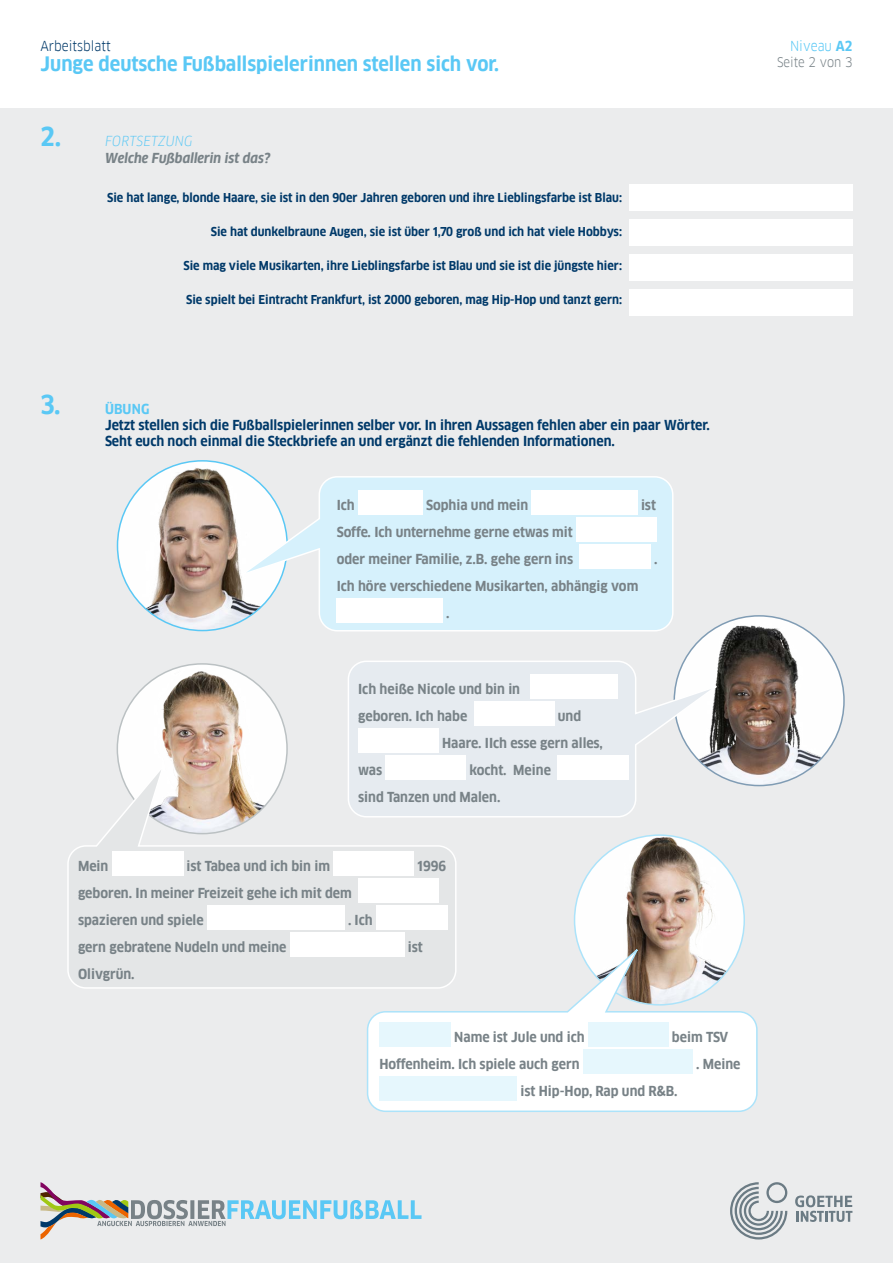
<style>
.page{position:relative;width:893px;height:1263px;background:#fff}
.page>*{position:absolute;margin:0;border:0;box-sizing:border-box;transform-origin:0 0}
.t1{font:700 19.5px "Goethe FF Clan";color:#5ac8f5}
.t2{font:700 13.5px/27px "Goethe FF Clan";color:#788287}
.t3{font:700 13.5px/16.2px "Goethe FF Clan";color:#003969}
.t4{font:italic 700 13.5px/16.2px "Goethe FF Clan";color:#788287}
.t5{font:13.5px "Goethe FF Clan";color:#003969}
.t6{font:13.5px "Goethe FF Clan";color:#5ac8f5}
.t7{font:12.9px "Goethe FF Clan";color:#788287}
.t8{font:700 12px "Goethe FF Clan";color:#003969}
.s1{font-style:normal;font-size:25.5px;color:#5ac8f5}
.s2{font-weight:400;color:#5ac8f5}
.s3{font-size:25.5px;color:#5ac8f5}
.s4{color:#5ac8f5}
.s5{font-weight:700}
</style>
<div class="page">
<div style="left:0;top:108px;width:893px;height:1155px;background:#ebeced"></div>
<svg style="left:730px;top:1182px;width:57px;height:57px"></svg>
<svg style="left:795px;top:1195px;width:57px;height:27px"></svg>
<svg style="left:40px;top:1182px;width:382px;height:57px"></svg>
<img style="left:574px;top:835px;width:170px;height:170px;border-radius:85px">
<img style="left:117px;top:664px;width:170px;height:170px;border-radius:85px">
<img style="left:674px;top:616px;width:170px;height:169px;border-radius:85px">
<img style="left:117px;top:461px;width:170px;height:169px;border-radius:85px">
<svg style="left:233px;top:475px;width:440px;height:156px;background:#dbf0f8"></svg>
<div style="left:629px;top:185px;width:223px;height:26px;background:#fff"></div>
<div style="left:629px;top:219px;width:223px;height:27px;background:#fff"></div>
<div style="left:629px;top:254px;width:223px;height:26px;background:#fff"></div>
<div style="left:629px;top:289px;width:223px;height:26px;background:#fff"></div>
<div style="left:358px;top:490px;width:65px;height:24px;background:#fff"></div>
<div style="left:532px;top:490px;width:106px;height:24px;background:#fff"></div>
<div style="left:576px;top:517px;width:81px;height:24px;background:#fff"></div>
<div style="left:580px;top:544px;width:71px;height:24px;background:#fff"></div>
<div style="left:337px;top:598px;width:106px;height:24px;background:#fff"></div>
<svg style="left:348px;top:660px;width:377px;height:157px"></svg>
<div style="left:530px;top:674px;width:87px;height:24px;background:#fff"></div>
<div style="left:474px;top:701px;width:81px;height:24px;background:#fff"></div>
<div style="left:358px;top:728px;width:81px;height:24px;background:#fff"></div>
<div style="left:385px;top:755px;width:81px;height:24px;background:#fff"></div>
<div style="left:558px;top:755px;width:71px;height:24px;background:#fff"></div>
<svg style="left:67px;top:759px;width:390px;height:230px"></svg>
<div style="left:112px;top:851px;width:71px;height:24px;background:#fff"></div>
<div style="left:333px;top:851px;width:81px;height:24px;background:#fff"></div>
<div style="left:358px;top:878px;width:81px;height:24px;background:#fff"></div>
<div style="left:207px;top:905px;width:138px;height:24px;background:#fff"></div>
<div style="left:376px;top:905px;width:71px;height:24px;background:#fff"></div>
<div style="left:290px;top:932px;width:115px;height:24px;background:#fff"></div>
<svg style="left:366px;top:943px;width:392px;height:169px"></svg>
<div style="left:379px;top:1022px;width:72px;height:24px;background:#e6f7fd"></div>
<div style="left:588px;top:1022px;width:81px;height:24px;background:#e6f7fd"></div>
<div style="left:583px;top:1049px;width:110px;height:24px;background:#e6f7fd"></div>
<div style="left:379px;top:1076px;width:138px;height:24px;background:#e6f7fd"></div>
<p class="t5" style="left:40px;top:38px;width:72px">Arbeitsblatt</p>
<h1 class="t1" style="left:40px;top:52px;width:460px">Junge deutsche Fußballspielerinnen stellen sich vor.</h1>
<p class="t4" style="left:105px;top:133px;width:167px;text-indent:-64px"><span class="s1">2.</span> <span class="s2">FORTSETZUNG<br></span>Welche Fußballerin ist das?</p>
<p class="t8" style="left:107px;top:190px;width:516px">Sie hat lange, blonde Haare, sie ist in den 90er Jahren geboren und ihre Lieblingsfarbe ist Blau:</p>
<p class="t8" style="left:211px;top:225px;width:413px">Sie hat dunkelbraune Augen, sie ist über 1,70 groß und ich hat viele Hobbys:</p>
<p class="t8" style="left:183px;top:259px;width:440px">Sie mag viele Musikarten, ihre Lieblingsfarbe ist Blau und sie ist die jüngste hier:</p>
<p class="t8" style="left:186px;top:293px;width:437px">Sie spielt bei Eintracht Frankfurt, ist 2000 geboren, mag Hip-Hop und tanzt gern:</p>
<p class="t3" style="left:105px;top:401px;width:606px;text-indent:-65px"><span class="s3">3.</span> <span class="s4">ÜBUNG<br></span>Jetzt stellen sich die Fußballspielerinnen selber vor. In ihren Aussagen fehlen aber ein paar Wörter.<br>Seht euch noch einmal die Steckbriefe an und ergänzt die fehlenden Informationen.</p>
<p class="t2" style="left:337px;top:491px;width:20px">Ich</p>
<p class="t2" style="left:426px;top:491px;width:104px">Sophia und mein</p>
<p class="t2" style="left:641px;top:491px;width:16px">ist</p>
<p class="t2" style="left:337px;top:518px;width:238px">Soffe. Ich unternehme gerne etwas mit oder meiner Familie, z.B. gehe gern ins</p>
<p class="t2" style="left:654px;top:545px;width:5px">.</p>
<p class="t2" style="left:446px;top:572px;width:194px;text-indent:-109px">Ich höre verschiedene Musikarten, abhängig vom .</p>
<p class="t2" style="left:358px;top:675px;width:163px">Ich heiße Nicole und bin in geboren. Ich habe</p>
<p class="t2" style="left:442px;top:702px;width:162px;text-indent:116px">und<br>Haare. IIch esse gern alles,</p>
<p class="t2" style="left:358px;top:756px;width:194px;text-indent:111px">kocht. Meine sind Tanzen und Malen.</p>
<p class="t2" style="left:358px;top:756px;width:26px">was</p>
<p class="t2" style="left:78px;top:852px;width:32px">Mein</p>
<p class="t2" style="left:187px;top:852px;width:145px">ist Tabea und ich bin im</p>
<p class="t2" style="left:417px;top:852px;width:30px">1996</p>
<p class="t2" style="left:78px;top:879px;width:275px">geboren. In meiner Freizeit gehe ich mit dem spazieren und spiele</p>
<p class="t2" style="left:348px;top:906px;width:26px">. Ich</p>
<p class="t2" style="left:78px;top:933px;width:210px">gern gebratene Nudeln und meine</p>
<p class="t2" style="left:408px;top:933px;width:16px">ist</p>
<p class="t2" style="left:78px;top:960px;width:58px">Olivgrün.</p>
<p class="t2" style="left:454px;top:1024px;width:132px">Name ist Jule und ich</p>
<p class="t2" style="left:672px;top:1024px;width:58px">beim TSV</p>
<p class="t2" style="left:379px;top:1051px;width:202px">Hoffenheim. Ich spiele auch gern</p>
<p class="t2" style="left:696px;top:1051px;width:46px">. Meine</p>
<p class="t2" style="left:520px;top:1078px;width:159px">ist Hip-Hop, Rap und R&amp;B.</p>
<p class="t6" style="left:790px;top:38px;width:64px">Niveau <span class="s5">A2</span></p>
<p class="t7" style="left:777px;top:54px;width:77px">Seite 2 von 3</p>
</div>
